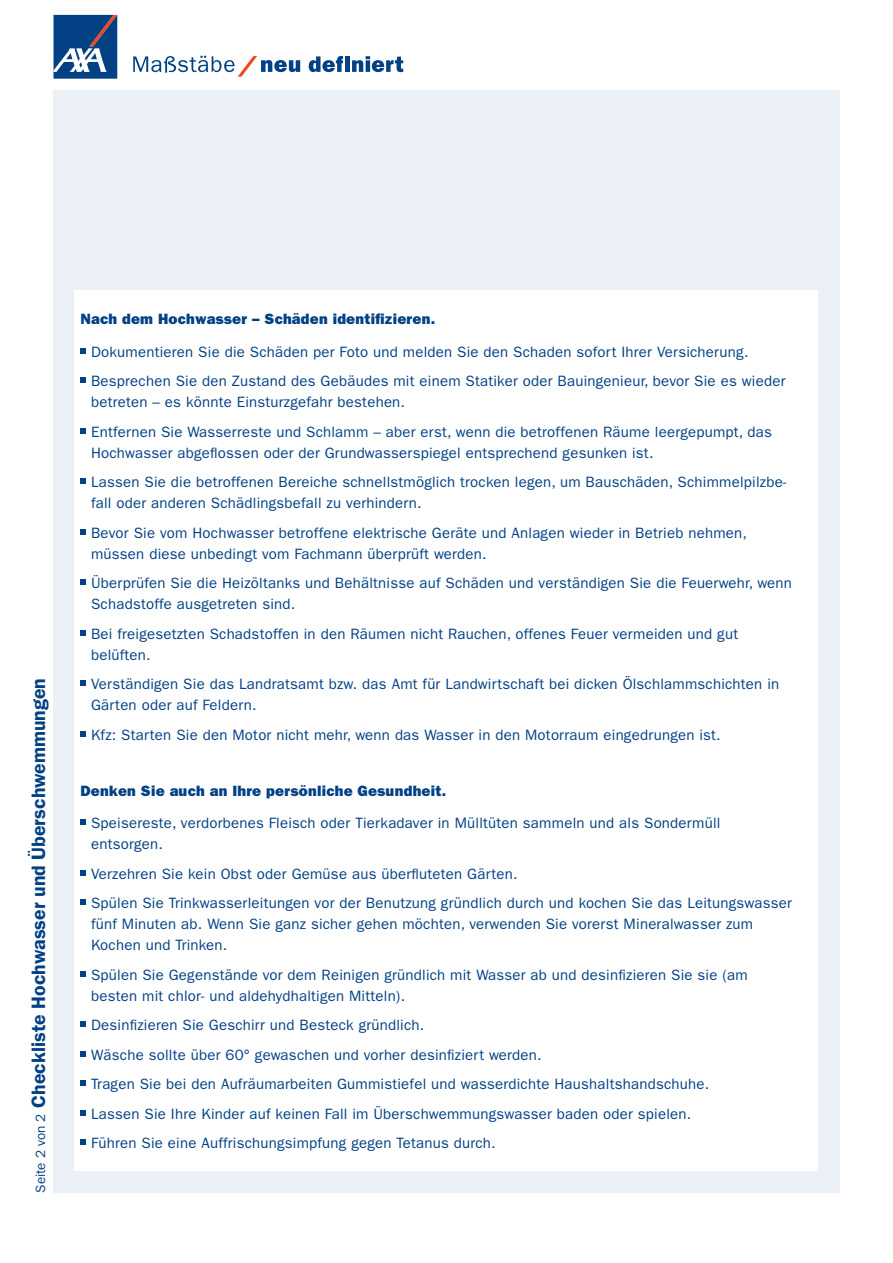
<style>
.page{position:relative;width:893px;height:1263px;background:#fff}
.page>*{position:absolute;margin:0;border:0;box-sizing:border-box;transform-origin:0 0}
.t1{font:600 19.5px "Franklin Gothic LT";color:#034185}
.t2{font:15px/21px "Franklin Gothic LT";letter-spacing:.015em;color:#034185}
.t3{font:800 15px "Franklin Gothic LT";letter-spacing:.015em;color:#034185}
.s1{font-weight:400;font-size:13.5px}
</style>
<div class="page">
<div style="left:53px;top:90px;width:787px;height:1103px;background:#eaf0f6"></div>
<div style="left:75px;top:290px;width:743px;height:880px;background:#fff"></div>
<svg style="left:81px;top:348px;width:5px;height:5px"></svg>
<svg style="left:81px;top:377px;width:5px;height:6px"></svg>
<svg style="left:81px;top:428px;width:5px;height:5px"></svg>
<svg style="left:81px;top:478px;width:5px;height:6px"></svg>
<svg style="left:81px;top:529px;width:5px;height:5px"></svg>
<svg style="left:81px;top:579px;width:5px;height:6px"></svg>
<svg style="left:81px;top:630px;width:5px;height:5px"></svg>
<svg style="left:81px;top:680px;width:5px;height:6px"></svg>
<svg style="left:81px;top:731px;width:5px;height:5px"></svg>
<svg style="left:81px;top:819px;width:5px;height:6px"></svg>
<svg style="left:81px;top:870px;width:5px;height:6px"></svg>
<svg style="left:81px;top:899px;width:5px;height:6px"></svg>
<svg style="left:81px;top:971px;width:5px;height:6px"></svg>
<svg style="left:81px;top:1021px;width:5px;height:6px"></svg>
<svg style="left:81px;top:1051px;width:5px;height:6px"></svg>
<svg style="left:81px;top:1080px;width:5px;height:6px"></svg>
<svg style="left:81px;top:1110px;width:5px;height:6px"></svg>
<svg style="left:81px;top:1139px;width:5px;height:6px"></svg>
<svg style="left:54px;top:15px;width:63px;height:64px;background:#305e94"></svg>
<svg style="left:309px;top:56px;width:94px;height:16px"></svg>
<svg style="left:133px;top:56px;width:167px;height:21px"></svg>
<h1 class="t1" style="left:27px;top:1193px;width:516px;rotate:-90deg"><span class="s1">Seite 2 von 2</span> Checkliste Hochwasser und Überschwemmungen</h1>
<p class="t3" style="left:81px;top:310px;width:356px">Nach dem Hochwasser – Schäden identifizieren.</p>
<p class="t2" style="left:91px;top:337px;width:696px;line-height:29.5px">Dokumentieren Sie die Schäden per Foto und melden Sie den Schaden sofort Ihrer Versicherung.<br>Besprechen Sie den Zustand des Gebäudes mit einem Statiker oder Bauingenieur, bevor Sie es wieder</p>
<p class="t2" style="left:91px;top:391px;width:316px">betreten – es könnte Einsturzgefahr bestehen.</p>
<p class="t2" style="left:91px;top:421px;width:682px">Entfernen Sie Wasserreste und Schlamm – aber erst, wenn die betroffenen Räume leergepumpt, das<br>Hochwasser abgeflossen oder der Grundwasserspiegel entsprechend gesunken ist.</p>
<p class="t2" style="left:91px;top:471px;width:697px">Lassen Sie die betroffenen Bereiche schnellstmöglich trocken legen, um Bauschäden, Schimmelpilzbe&shy;fall oder anderen Schädlingsbefall zu verhindern.</p>
<p class="t2" style="left:91px;top:522px;width:657px">Bevor Sie vom Hochwasser betroffene elektrische Geräte und Anlagen wieder in Betrieb nehmen, müssen diese unbedingt vom Fachmann überprüft werden.</p>
<p class="t2" style="left:91px;top:573px;width:702px">Überprüfen Sie die Heizöltanks und Behältnisse auf Schäden und verständigen Sie die Feuerwehr, wenn<br>Schadstoffe ausgetreten sind.</p>
<p class="t2" style="left:91px;top:623px;width:648px">Bei freigesetzten Schadstoffen in den Räumen nicht Rauchen, offenes Feuer vermeiden und gut belüften.</p>
<p class="t2" style="left:91px;top:674px;width:690px">Verständigen Sie das Landratsamt bzw. das Amt für Landwirtschaft bei dicken Ölschlammschichten in<br>Gärten oder auf Feldern.</p>
<p class="t2" style="left:91px;top:724px;width:631px">Kfz: Starten Sie den Motor nicht mehr, wenn das Wasser in den Motorraum eingedrungen ist.</p>
<p class="t3" style="left:81px;top:782px;width:367px">Denken Sie auch an Ihre persönliche Gesundheit.</p>
<p class="t2" style="left:91px;top:813px;width:631px">Speisereste, verdorbenes Fleisch oder Tierkadaver in Mülltüten sammeln und als Sondermüll entsorgen.</p>
<p class="t2" style="left:91px;top:863px;width:428px">Verzehren Sie kein Obst oder Gemüse aus überfluteten Gärten.</p>
<p class="t2" style="left:91px;top:893px;width:702px">Spülen Sie Trinkwasserleitungen vor der Benutzung gründlich durch und kochen Sie das Leitungswasser fünf Minuten ab. Wenn Sie ganz sicher gehen möchten, verwenden Sie vorerst Mineralwasser zum<br>Kochen und Trinken.</p>
<p class="t2" style="left:91px;top:964px;width:658px">Spülen Sie Gegenstände vor dem Reinigen gründlich mit Wasser ab und desinfizieren Sie sie (am besten mit chlor- und aldehydhaltigen Mitteln).</p>
<p class="t2" style="left:91px;top:1015px;width:335px">Desinfizieren Sie Geschirr und Besteck gründlich.</p>
<p class="t2" style="left:91px;top:1044px;width:452px">Wäsche sollte über 60° gewaschen und vorher desinfiziert werden.</p>
<p class="t2" style="left:91px;top:1074px;width:620px">Tragen Sie bei den Aufräumarbeiten Gummistiefel und wasserdichte Haushaltshandschuhe.</p>
<p class="t2" style="left:91px;top:1099px;width:602px;line-height:29.5px">Lassen Sie Ihre Kinder auf keinen Fall im Überschwemmungswasser baden oder spielen.<br>Führen Sie eine Auffrischungsimpfung gegen Tetanus durch.</p>
</div>
